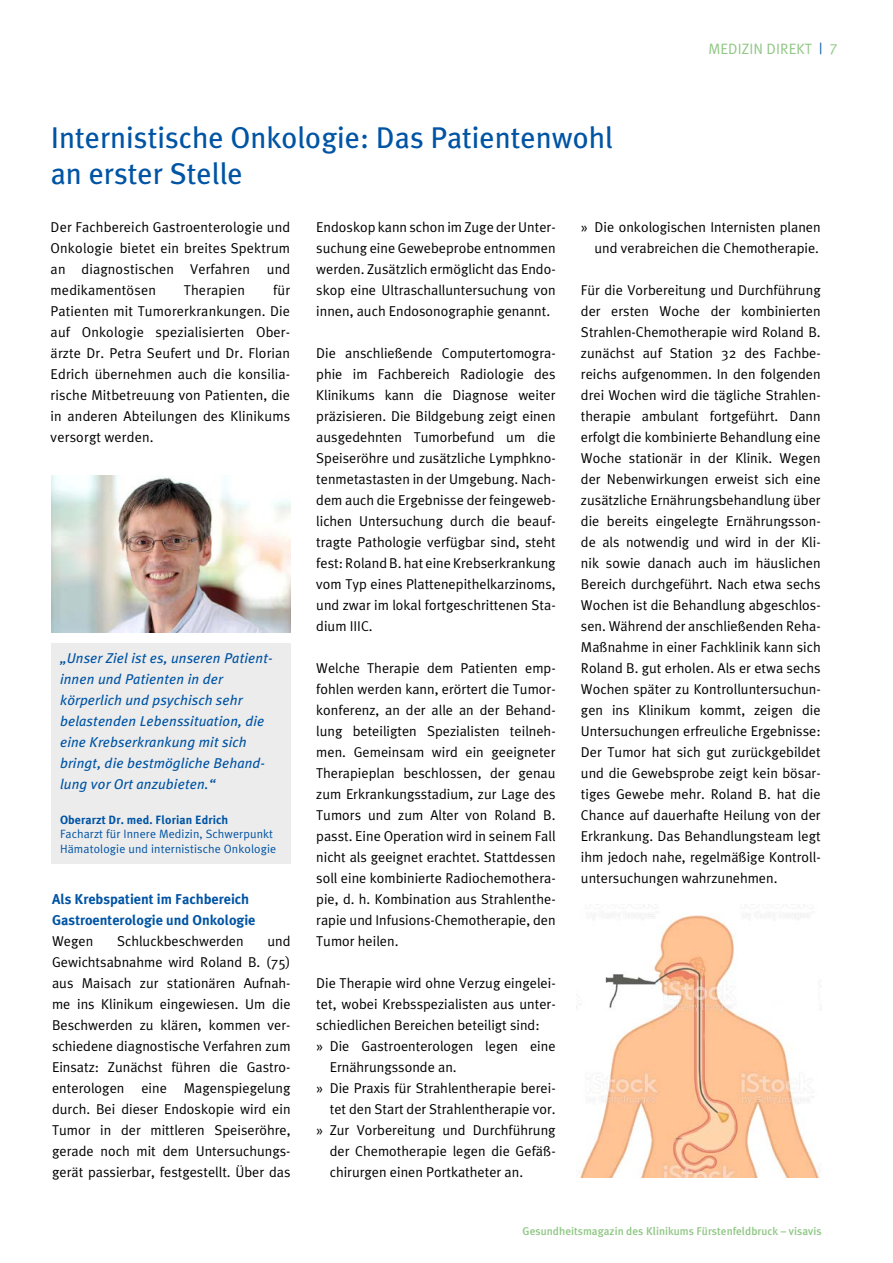
<style>
.page{position:relative;width:893px;height:1263px;background:#fff}
.page>*{position:absolute;margin:0;border:0;box-sizing:border-box;transform-origin:0 0}
.H1_Headline{font:30px/36.2px "Meta Plus";color:#0054a4}
.t1{font:15px "Meta Plus Normal";letter-spacing:.005em;color:#8fc684}
.Fließtext{font:14.25px/21px "Meta Plus Normal";color:#000;text-align:justify}
.Fließtext_eingerückt{font:14.25px/21px "Meta Plus Normal";color:#000;text-align:right}
.Fließtext-2{font:italic 14.25px/21px "Meta Plus";letter-spacing:.01em;color:#0054a4}
.H3_Überschirft_Fließ{font:700 14.25px "Meta Plus";color:#0054a4}
.BU{font:12px/14.4px "Meta Plus Normal";letter-spacing:.01em;color:#0054a4}
.BU-2{font:700 12px "Meta Plus";letter-spacing:.01em;color:#0054a4}
.t2{font:500 11.25px "Meta Plus";letter-spacing:.005em;color:#8fc684}
.s1{color:#0054a4}
.s2{font-family:"Meta Plus Normal Caps"}
</style>
<div class="page">
<img style="left:577px;top:904px;width:243px;height:273px">
<div style="left:51px;top:643px;width:239px;height:221px;background:#ececec"></div>
<img style="left:51px;top:475px;width:240px;height:158px">
<p class="t1" style="left:708px;top:41px;width:131px">MEDIZIN DIREKT <span class="s1">|</span> <span class="s2">7</span></p>
<p class="H1_Headline" style="left:51px;top:119px;width:564px">Internistische Onkologie: Das Patientenwohl an erster Stelle</p>
<p class="Fließtext" style="left:51px;top:216px;width:241px">Der Fachbereich Gastroenterologie und Onkologie bietet ein breites Spektrum an diagnostischen Verfahren und medikamentösen</p>
<p class="Fließtext_eingerückt" style="left:581px;top:216px;width:241px">» Die onkologischen Internisten planen und verabreichen die Chemotherapie.</p>
<p class="Fließtext" style="left:581px;top:279px;width:241px">Für die Vorbereitung und Durchführung der ersten Woche der kombinierten Strahlen-Chemotherapie wird Roland B. zunächst auf Station 32 des Fachbe&shy;reichs aufgenommen. In den folgenden drei Wochen wird die tägliche Strahlen&shy;therapie ambulant fortgeführt. Dann erfolgt die kombinierte Behandlung eine Woche stationär in der Klinik. Wegen der Nebenwirkungen erweist sich eine zusätzliche Ernährungsbehandlung über die bereits eingelegte Ernährungsson&shy;de als notwendig und wird in der Kli&shy;nik sowie danach auch im häuslichen Bereich durchgeführt. Nach etwa sechs Wochen ist die Behandlung abgeschlos&shy;sen. Während der anschließenden Reha-Maßnahme in einer Fachklinik kann sich Roland B. gut erholen. Als er etwa sechs Wochen später zu Kontrolluntersuchun&shy;gen ins Klinikum kommt, zeigen die Untersuchungen erfreuliche Ergebnisse:<br>Der Tumor hat sich gut zurückgebildet und die Gewebsprobe zeigt kein bösar&shy;tiges Gewebe mehr. Roland B. hat die Chance auf dauerhafte Heilung von der Erkrankung. Das Behandlungsteam legt ihm jedoch nahe, regelmäßige Kontroll&shy;untersuchungen wahrzunehmen.</p>
<p class="Fließtext" style="left:316px;top:216px;width:241px">Endoskop kann schon im Zuge der Unter&shy;suchung eine Gewebeprobe entnommen werden. Zusätzlich ermöglicht das Endo&shy;skop eine Ultraschalluntersuchung von innen, auch Endosonographie genannt.</p>
<p class="Fließtext" style="left:316px;top:342px;width:241px">Die anschließende Computertomogra&shy;phie im Fachbereich Radiologie des Klinikums kann die Diagnose weiter präzisieren. Die Bildgebung zeigt einen ausgedehnten Tumorbefund um die Speiseröhre und zusätzliche Lymphkno&shy;tenmetastasten in der Umgebung. Nach&shy;dem auch die Ergebnisse der feingeweb&shy;lichen Untersuchung durch die beauf&shy;tragte Pathologie verfügbar sind, steht fest: Roland B. hat eine Krebserkrankung vom Typ eines Plattenepithelkarzinoms, und zwar im lokal fortgeschrittenen Sta&shy;dium IIIC.</p>
<p class="Fließtext" style="left:316px;top:658px;width:241px">Welche Therapie dem Patienten emp&shy;fohlen werden kann, erörtert die Tumor&shy;konferenz, an der alle an der Behand&shy;lung beteiligten Spezialisten teilneh&shy;men. Gemeinsam wird ein geeigneter Therapieplan beschlossen, der genau zum Erkrankungsstadium, zur Lage des Tumors und zum Alter von Roland B. passt. Eine Operation wird in seinem Fall nicht als geeignet erachtet. Stattdessen soll eine kombinierte Radiochemothera&shy;pie, d. h. Kombination aus Strahlenthe&shy;rapie und Infusions-Chemotherapie, den Tumor heilen.</p>
<p class="Fließtext" style="left:316px;top:973px;width:241px">Die Therapie wird ohne Verzug eingelei&shy;tet, wobei Krebsspezialisten aus unter&shy;schiedlichen Bereichen beteiligt sind:</p>
<p class="Fließtext_eingerückt" style="left:330px;top:1035px;width:227px;text-align:left;text-indent:-14px">» Die Gastroenterologen legen eine<br>Ernährungssonde an.</p>
<p class="Fließtext_eingerückt" style="left:316px;top:1077px;width:241px">» Die Praxis für Strahlentherapie berei&shy;tet den Start der Strahlentherapie vor.</p>
<p class="Fließtext_eingerückt" style="left:330px;top:1119px;width:227px;text-align:justify;text-indent:-14px">» Zur Vorbereitung und Durchführung der Chemotherapie legen die Gefäß&shy;chirurgen einen Portkatheter an.</p>
<p class="Fließtext" style="left:184px;top:279px;width:63px">Therapien</p>
<p class="Fließtext" style="left:51px;top:279px;width:241px;text-indent:223px">für Patienten mit Tumorerkrankungen. Die auf Onkologie spezialisierten Ober&shy;ärzte Dr. Petra Seufert und Dr. Florian Edrich übernehmen auch die konsilia&shy;rische Mitbetreuung von Patienten, die in anderen Abteilungen des Klinikums versorgt werden.</p>
<p class="Fließtext-2" style="left:60px;top:647px;width:213px">„Unser Ziel ist es, unseren Patient&shy;innen und Patienten in der körperlich und psychisch sehr belastenden Lebenssituation, die eine Krebserkrankung mit sich bringt, die bestmögliche Behand&shy;lung vor Ort anzubieten.“</p>
<p class="BU-2" style="left:60px;top:813px;width:170px">Oberarzt Dr. med. Florian Edrich</p>
<p class="BU" style="left:60px;top:827px;width:218px">Facharzt für Innere Medizin, Schwerpunkt<br>Hämatologie und internistische Onkologie</p>
<p class="H3_Überschirft_Fließ" style="left:52px;top:891px;width:199px">Als Krebspatient im Fachbereich</p>
<p class="H3_Überschirft_Fließ" style="left:52px;top:912px;width:205px">Gastroenterologie und Onkologie</p>
<p class="Fließtext" style="left:52px;top:930px;width:43px">Wegen</p>
<p class="Fließtext" style="left:117px;top:930px;width:128px">Schluckbeschwerden</p>
<p class="Fließtext" style="left:52px;top:930px;width:240px;text-indent:215px">und Gewichtsabnahme wird Roland B. (75) aus Maisach zur stationären Aufnah&shy;me ins Klinikum eingewiesen. Um die Beschwerden zu klären, kommen ver&shy;schiedene diagnostische Verfahren zum Einsatz: Zunächst führen die Gastro&shy;enterologen eine Magenspiegelung durch. Bei dieser Endoskopie wird ein Tumor in der mittleren Speiseröhre, gerade noch mit dem Untersuchungs&shy;gerät passierbar, festgestellt. Über das</p>
<p class="t2" style="left:522px;top:1224px;width:301px">Gesundheitsmagazin des Klinikums Fürstenfeldbruck – visavis</p>
</div>
